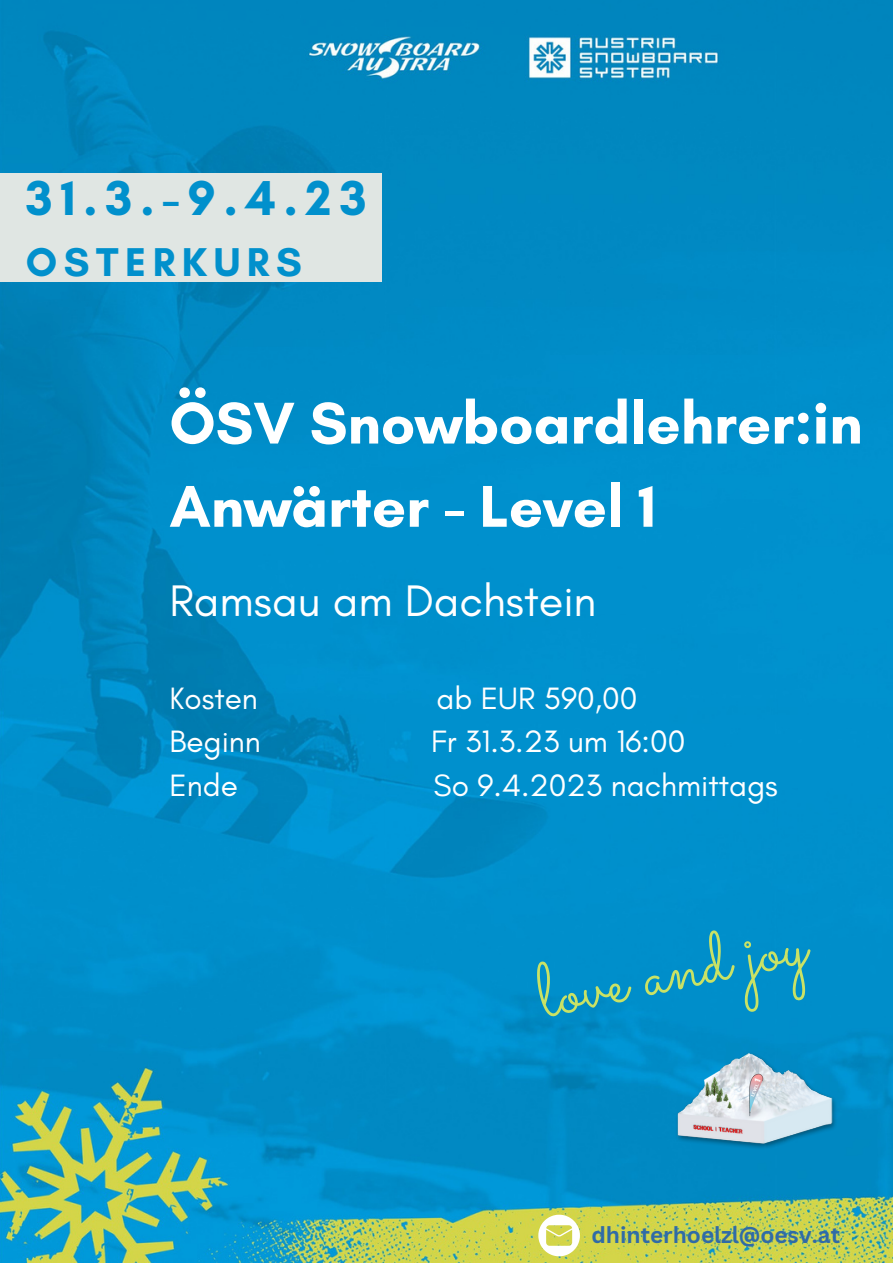
<style>
.page{position:relative;width:893px;height:1264px;background:#fff}
.page>*{position:absolute;margin:0;border:0;box-sizing:border-box;transform-origin:0 0}
.t1{font:76.95px "Sacramento";color:#c9e265}
.t2{font:700 60px/83.2px "Glacial Indifference";color:#fff}
.t3{font:700 49.95px "Glacial Indifference";color:#0190cc}
.t4{font:45px "Glacial Indifference";color:#fff}
.t5{font:700 40.95px "Glacial Indifference";letter-spacing:.16em;color:#0190cc}
.t6{font:31.5px "Glacial Indifference";color:#fff}
.t7{font:700 22.5px "Canva Sans";color:#306ba7}
</style>
<div class="page">
<img style="left:0;top:0;width:892px;height:1261px">
<img style="left:647px;top:1005px;width:224px;height:168px">
<svg style="left:538px;top:1214px;width:42px;height:42px"></svg>
<div style="left:0;top:173px;width:381px;height:109px;background:#e0e6e3"></div>
<h3 class="t3" style="left:26px;top:167px;width:342px">31.3.-9.4.23</h3>
<h3 class="t5" style="left:26px;top:237px;width:277px">OSTERKURS</h3>
<h2 class="t2" style="left:169px;top:381px;width:694px">ÖSV Snowboardlehrer:in<br>Anwärter - Level 1</h2>
<h3 class="t4" style="left:169px;top:573px;width:428px">Ramsau am Dachstein</h3>
<p class="t6" style="left:169px;top:678px;width:90px">Kosten</p>
<p class="t6" style="left:436px;top:678px;width:202px">ab EUR 590,00</p>
<p class="t6" style="left:169px;top:722px;width:93px">Beginn</p>
<p class="t6" style="left:431px;top:722px;width:256px">Fr 31.3.23 um 16:00</p>
<p class="t6" style="left:169px;top:766px;width:70px">Ende</p>
<p class="t6" style="left:433px;top:766px;width:346px">So 9.4.2023 nachmittags</p>
<h1 class="t1" style="left:528px;top:947px;width:272px;rotate:-12deg">love and joy</h1>
<p class="t7" style="left:591px;top:1219px;width:250px">dhinterhoelzl@oesv.at</p>
</div>
